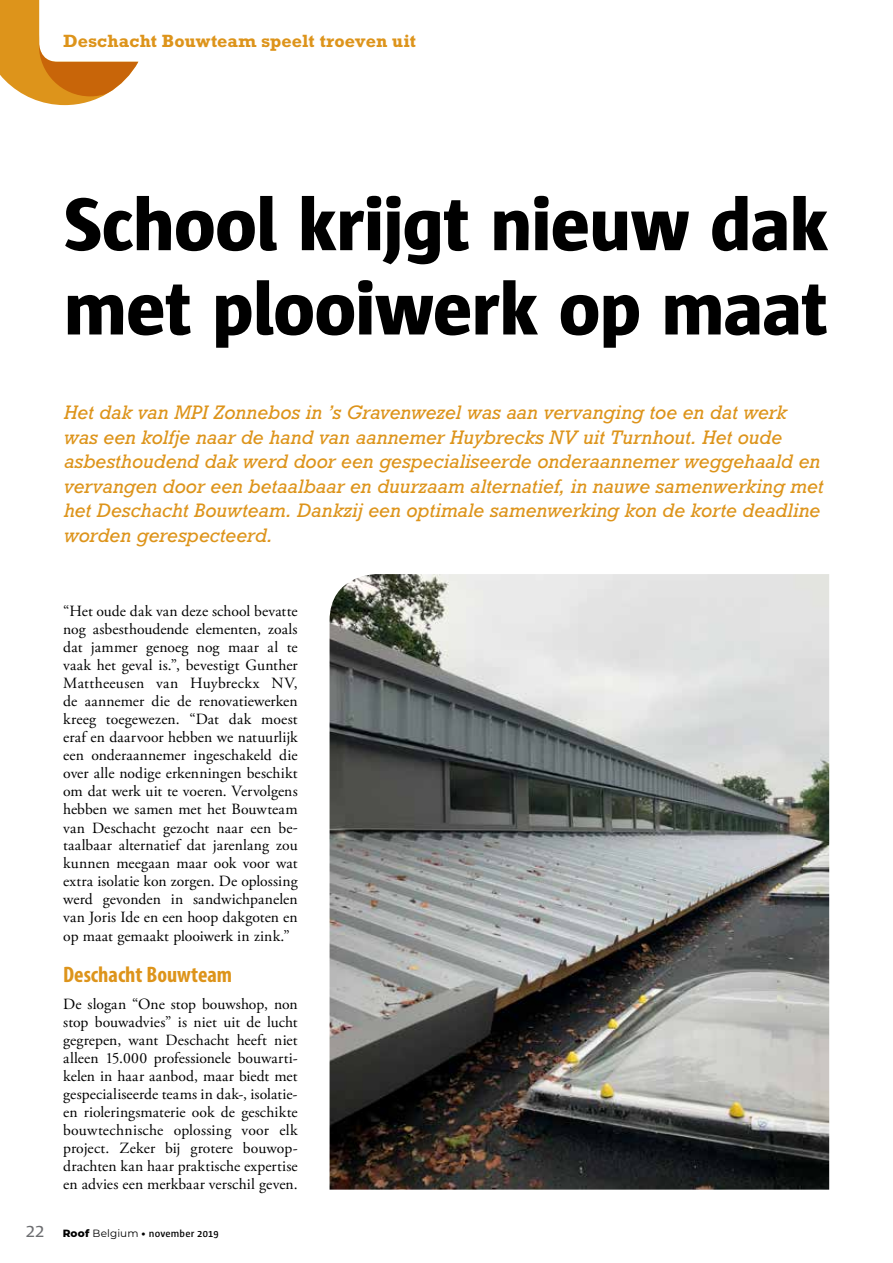
<style>
.page{position:relative;width:893px;height:1263px;background:#fff}
.page>*{position:absolute;margin:0;border:0;box-sizing:border-box;transform-origin:0 0}
.t1{font:800 76.5px/84.3px "Sun";letter-spacing:-.015em;color:#000}
.t2{font:700 condensed 22.5px "Myriad Pro";color:#dd941b}
.t3{font:italic 19.95px/24.5px "Rockwell Std";letter-spacing:-.005em;color:#dd941b}
.t4{font:700 18px "Rockwell Std";color:#dd941b}
.t5{font:15.6px/18px "Adobe Garamond Pro";letter-spacing:.005em;color:#000;text-align:justify}
.t6{font:600 10.5px "Sun";letter-spacing:.015em;color:#000}
.s1{font-weight:400;font-size:19.5px;color:#6d6e71}
.s2{font-family:"Montserrat";font-weight:800}
.s3{font-family:"Montserrat";font-weight:400}
</style>
<div class="page">
<svg style="left:0;top:0;width:138px;height:105px"></svg>
<img style="left:330px;top:574px;width:499px;height:615px">
<p class="t4" style="left:63px;top:30px;width:354px">Deschacht Bouwteam speelt troeven uit</p>
<h1 class="t1" style="left:64px;top:182px;width:766px">School krijgt nieuw dak met plooiwerk op maat</h1>
<p class="t3" style="left:64px;top:400px;width:761px">Het dak van MPI Zonnebos in ’s Gravenwezel was aan vervanging toe en dat werk was een kolfje naar de hand van aannemer Huybrecks NV uit Turnhout. Het oude asbesthoudend dak werd door een gespecialiseerde onderaannemer weggehaald en vervangen door een betaalbaar en duurzaam alternatief, in nauwe samenwerking met het Deschacht Bouwteam. Dankzij een optimale samenwerking kon de korte deadline worden gerespecteerd.</p>
<p class="t5" style="left:63px;top:603px;width:236px">“Het oude dak van deze school bevatte nog asbesthoudende elementen, zoals dat jammer genoeg nog maar al te vaak het geval is.”, bevestigt Gunther Mattheeusen van Huybreckx NV, de aannemer die de renovatiewerken kreeg toegewezen. “Dat dak moest eraf en daarvoor hebben we natuurlijk een onderaannemer ingeschakeld die over alle nodige erkenningen beschikt om dat werk uit te voeren. Vervolgens hebben we samen met het Bouwteam van Deschacht gezocht naar een be&shy;taalbaar alternatief dat jarenlang zou kunnen meegaan maar ook voor wat extra isolatie kon zorgen. De oplossing werd gevonden in sandwichpanelen van Joris Ide en een hoop dakgoten en op maat gemaakt plooiwerk in zink.”</p>
<h2 class="t2" style="left:63px;top:961px;width:171px">Deschacht Bouwteam</h2>
<p class="t5" style="left:63px;top:995px;width:236px">De slogan “One stop bouwshop, non stop bouwadvies” is niet uit de lucht gegrepen, want Deschacht heeft niet alleen 15.000 professionele bouwarti&shy;kelen in haar aanbod, maar biedt met gespecialiseerde teams in dak-, isolatie&shy;en rioleringsmaterie ook de geschikte bouwtechnische oplossing voor elk project. Zeker bij grotere bouwop&shy;drachten kan haar praktische expertise en advies een merkbaar verschil geven.</p>
<p class="t6" style="left:26px;top:1227px;width:195px"><span class="s1">22</span> <span class="s2">Roof</span> <span class="s3">Belgium</span> <span class="s2">•</span> november 2019</p>
</div>
